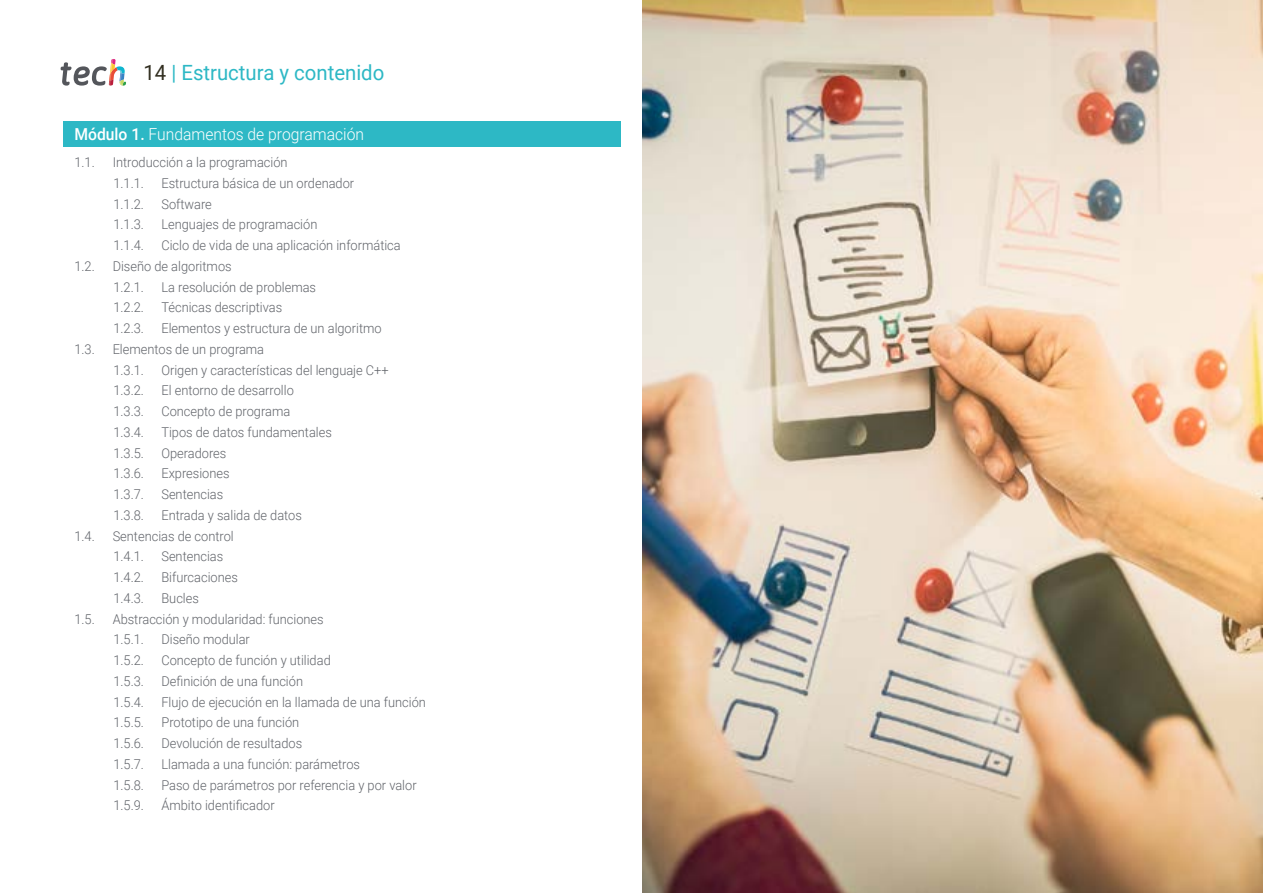
<style>
.page{position:relative;width:1263px;height:893px;background:#fff}
.page>*{position:absolute;margin:0;border:0;box-sizing:border-box;transform-origin:0 0}
.t1{font:21px "Roboto";color:#2db8c5}
.t2{font:300 16.5px "Roboto";color:#fff;scale:.95 1}
.t3{font:300 13.5px/20.7px "Roboto";color:#61646a;scale:.95 1}
.s1{color:#312e20}
.s2{font-weight:500}
</style>
<div class="page">
<img style="left:642px;top:0;width:621px;height:893px">
<div style="left:63px;top:121px;width:558px;height:25px;background:#2db8c5"></div>
<svg style="left:61px;top:59px;width:65px;height:27px"></svg>
<h1 class="t1" style="left:144px;top:57px;width:242px"><span class="s1">14</span> | Estructura y contenido</h1>
<p class="t2" style="left:74px;top:123px;width:306px"><span class="s2">Módulo 1.</span> Fundamentos de programación</p>
<p class="t3" style="left:74px;top:151px;width:23px">1.1.</p>
<p class="t3" style="left:113px;top:151px;width:186px">Introducción a la programación<br>1.1.1.</p>
<p class="t3" style="left:161px;top:172px;width:204px">Estructura básica de un ordenador</p>
<p class="t3" style="left:113px;top:193px;width:34px">1.1.2.</p>
<p class="t3" style="left:161px;top:193px;width:55px">Software</p>
<p class="t3" style="left:113px;top:214px;width:34px">1.1.3.</p>
<p class="t3" style="left:161px;top:214px;width:166px">Lenguajes de programación</p>
<p class="t3" style="left:113px;top:234px;width:34px">1.1.4.</p>
<p class="t3" style="left:161px;top:234px;width:253px">Ciclo de vida de una aplicación informática</p>
<p class="t3" style="left:74px;top:255px;width:23px">1.2.</p>
<p class="t3" style="left:113px;top:255px;width:127px">Diseño de algoritmos<br>1.2.1.</p>
<p class="t3" style="left:161px;top:276px;width:164px">La resolución de problemas</p>
<p class="t3" style="left:113px;top:297px;width:34px">1.2.2.</p>
<p class="t3" style="left:161px;top:297px;width:129px">Técnicas descriptivas</p>
<p class="t3" style="left:113px;top:317px;width:34px">1.2.3.</p>
<p class="t3" style="left:161px;top:317px;width:233px">Elementos y estructura de un algoritmo</p>
<p class="t3" style="left:74px;top:338px;width:23px">1.3.</p>
<p class="t3" style="left:113px;top:338px;width:161px">Elementos de un programa<br>1.3.1.</p>
<p class="t3" style="left:161px;top:359px;width:241px">Origen y características del lenguaje C++</p>
<p class="t3" style="left:113px;top:380px;width:34px">1.3.2.</p>
<p class="t3" style="left:161px;top:380px;width:141px">El entorno de desarrollo</p>
<p class="t3" style="left:113px;top:400px;width:34px">1.3.3.</p>
<p class="t3" style="left:161px;top:400px;width:137px">Concepto de programa</p>
<p class="t3" style="left:113px;top:421px;width:34px">1.3.4.</p>
<p class="t3" style="left:161px;top:421px;width:181px">Tipos de datos fundamentales</p>
<p class="t3" style="left:113px;top:442px;width:34px">1.3.5.</p>
<p class="t3" style="left:161px;top:442px;width:70px">Operadores</p>
<p class="t3" style="left:113px;top:463px;width:34px">1.3.6.</p>
<p class="t3" style="left:161px;top:463px;width:73px">Expresiones</p>
<p class="t3" style="left:113px;top:483px;width:34px">1.3.7.</p>
<p class="t3" style="left:161px;top:483px;width:67px">Sentencias</p>
<p class="t3" style="left:113px;top:504px;width:34px">1.3.8.</p>
<p class="t3" style="left:161px;top:504px;width:149px">Entrada y salida de datos</p>
<p class="t3" style="left:74px;top:525px;width:23px">1.4.</p>
<p class="t3" style="left:113px;top:525px;width:129px">Sentencias de control<br>1.4.1.</p>
<p class="t3" style="left:161px;top:546px;width:67px">Sentencias</p>
<p class="t3" style="left:113px;top:566px;width:34px">1.4.2.</p>
<p class="t3" style="left:161px;top:566px;width:82px">Bifurcaciones</p>
<p class="t3" style="left:113px;top:587px;width:34px">1.4.3.</p>
<p class="t3" style="left:161px;top:587px;width:41px">Bucles</p>
<p class="t3" style="left:74px;top:608px;width:23px">1.5.</p>
<p class="t3" style="left:113px;top:608px;width:224px">Abstracción y modularidad: funciones<br>1.5.1.</p>
<p class="t3" style="left:161px;top:629px;width:95px">Diseño modular</p>
<p class="t3" style="left:113px;top:649px;width:34px">1.5.2.</p>
<p class="t3" style="left:161px;top:649px;width:180px">Concepto de función y utilidad</p>
<p class="t3" style="left:113px;top:670px;width:34px">1.5.3.</p>
<p class="t3" style="left:161px;top:670px;width:151px">Definición de una función</p>
<p class="t3" style="left:113px;top:691px;width:34px">1.5.4.</p>
<p class="t3" style="left:161px;top:691px;width:280px">Flujo de ejecución en la llamada de una función</p>
<p class="t3" style="left:113px;top:712px;width:34px">1.5.5.</p>
<p class="t3" style="left:161px;top:712px;width:147px">Prototipo de una función</p>
<p class="t3" style="left:113px;top:732px;width:34px">1.5.6.</p>
<p class="t3" style="left:161px;top:732px;width:150px">Devolución de resultados</p>
<p class="t3" style="left:113px;top:753px;width:34px">1.5.7.</p>
<p class="t3" style="left:161px;top:753px;width:211px">Llamada a una función: parámetros</p>
<p class="t3" style="left:113px;top:774px;width:34px">1.5.8.</p>
<p class="t3" style="left:161px;top:774px;width:270px">Paso de parámetros por referencia y por valor</p>
<p class="t3" style="left:113px;top:795px;width:34px">1.5.9.</p>
<p class="t3" style="left:161px;top:795px;width:121px">Ámbito identificador</p>
</div>
